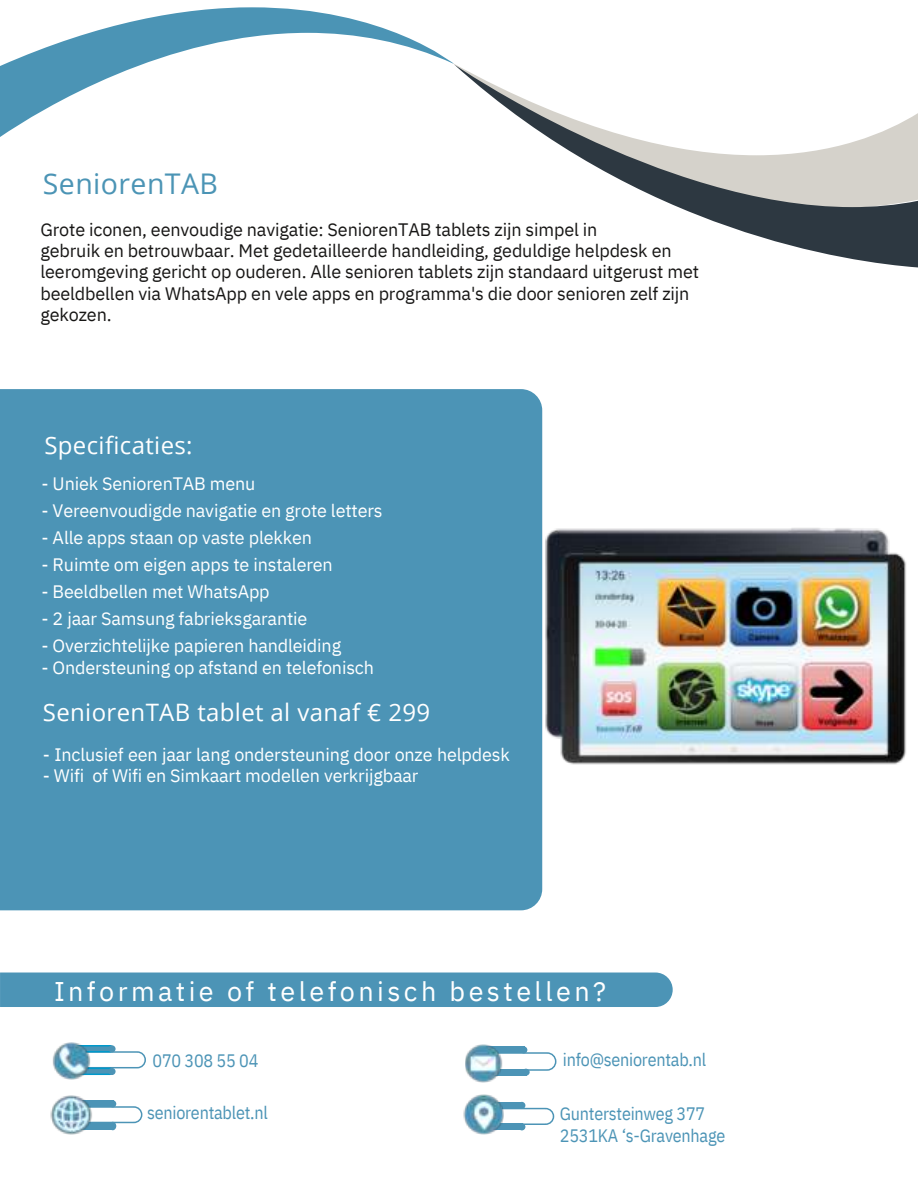
<style>
.page{position:relative;width:918px;height:1188px;background:#fff}
.page>*{position:absolute;margin:0;border:0;box-sizing:border-box;transform-origin:0 0}
.t1{font:28.5px "Open Sans";letter-spacing:.015em;color:#4b94b5}
.t2{font:27px "IBM Plex Sans";letter-spacing:.125em;color:#fff}
.t3{font:24px "Open Sans";letter-spacing:.015em;color:#fff}
.t4{font:18px "IBM Plex Sans";letter-spacing:-.01em;color:#fff}
.t5{font:18px/21.3px "IBM Plex Sans";letter-spacing:-.01em;color:#171615}
.t6{font:18px/21.3px "IBM Plex Sans Cond";letter-spacing:-.015em;color:#4c94b6}
</style>
<div class="page">
<div style="left:0;top:389px;width:542px;height:521px;background:#4c94b6"></div>
<svg style="left:0;top:7px;width:453px;height:130px"></svg>
<svg style="left:454px;top:64px;width:464px;height:203px"></svg>
<div style="left:0;top:973px;width:673px;height:34px;background:#4c94b6"></div>
<svg style="left:92px;top:1045px;width:54px;height:30px"></svg>
<div style="left:108px;top:1068px;width:8px;height:7px;background:#4c94b6;border-radius:50%"></div>
<img style="left:52px;top:1042px;width:40px;height:37px">
<svg style="left:504px;top:1052px;width:52px;height:19px"></svg>
<div style="left:487px;top:1047px;width:38px;height:6px;background:#4c94b6"></div>
<div style="left:520px;top:1046px;width:7px;height:7px;background:#4c94b6;border-radius:50%"></div>
<div style="left:487px;top:1069px;width:40px;height:6px;background:#4c94b6"></div>
<div style="left:522px;top:1069px;width:8px;height:7px;background:#4c94b6;border-radius:50%"></div>
<img style="left:465px;top:1044px;width:39px;height:38px">
<svg style="left:94px;top:1106px;width:48px;height:17px"></svg>
<div style="left:76px;top:1101px;width:38px;height:6px;background:#4c94b6"></div>
<div style="left:109px;top:1100px;width:7px;height:7px;background:#4c94b6;border-radius:50%"></div>
<div style="left:76px;top:1122px;width:38px;height:8px;background:#4c94b6"></div>
<div style="left:109px;top:1122px;width:7px;height:8px;background:#4c94b6;border-radius:50%"></div>
<img style="left:50px;top:1096px;width:44px;height:38px">
<svg style="left:504px;top:1108px;width:50px;height:17px"></svg>
<div style="left:485px;top:1102px;width:38px;height:6px;background:#4c94b6"></div>
<div style="left:518px;top:1102px;width:7px;height:7px;background:#4c94b6;border-radius:50%"></div>
<div style="left:485px;top:1124px;width:38px;height:6px;background:#4c94b6"></div>
<div style="left:518px;top:1123px;width:7px;height:7px;background:#4c94b6;border-radius:50%"></div>
<img style="left:463px;top:1095px;width:41px;height:39px">
<img style="left:535px;top:461px;width:371px;height:379px">
<h1 class="t1" style="left:43px;top:164px;width:177px">SeniorenTAB</h1>
<p class="t5" style="left:40px;top:217px;width:660px">Grote iconen, eenvoudige navigatie: SeniorenTAB tablets zijn simpel in<br>gebruik en betrouwbaar. Met gedetailleerde handleiding, geduldige helpdesk en leeromgeving gericht op ouderen. Alle senioren tablets zijn standaard uitgerust met beeldbellen via WhatsApp en vele apps en programma's die door senioren zelf zijn gekozen.</p>
<h3 class="t3" style="left:44px;top:429px;width:150px">Specificaties:</h3>
<p class="t4" style="left:42px;top:470px;width:215px">- Uniek SeniorenTAB menu</p>
<p class="t4" style="left:42px;top:497px;width:343px">- Vereenvoudigde navigatie en grote letters</p>
<p class="t4" style="left:42px;top:524px;width:272px">- Alle apps staan op vaste plekken</p>
<p class="t4" style="left:42px;top:551px;width:293px">- Ruimte om eigen apps te instaleren</p>
<p class="t4" style="left:42px;top:578px;width:230px">- Beeldbellen met WhatsApp</p>
<p class="t4" style="left:42px;top:605px;width:268px">- 2 jaar Samsung fabrieksgarantie</p>
<p class="t4" style="left:42px;top:632px;width:301px">- Overzichtelijke papieren handleiding</p>
<p class="t4" style="left:42px;top:654px;width:334px">- Ondersteuning op afstand en telefonisch</p>
<h3 class="t3" style="left:43px;top:696px;width:389px">SeniorenTAB tablet al vanaf € 299</h3>
<p class="t4" style="left:43px;top:741px;width:469px">- Inclusief een jaar lang ondersteuning door onze helpdesk</p>
<p class="t4" style="left:43px;top:762px;width:377px">- Wifi of Wifi en Simkaart modellen verkrijgbaar</p>
<h2 class="t2" style="left:54px;top:971px;width:554px">Informatie of telefonisch bestellen?</h2>
<p class="t6" style="left:153px;top:1048px;width:107px">070 308 55 04</p>
<p class="t6" style="left:147px;top:1101px;width:122px">seniorentablet.nl</p>
<p class="t6" style="left:563px;top:1048px;width:145px">info@seniorentab.nl</p>
<p class="t6" style="left:560px;top:1102px;width:167px">Guntersteinweg 377<br>2531KA ‘s-Gravenhage</p>
</div>
